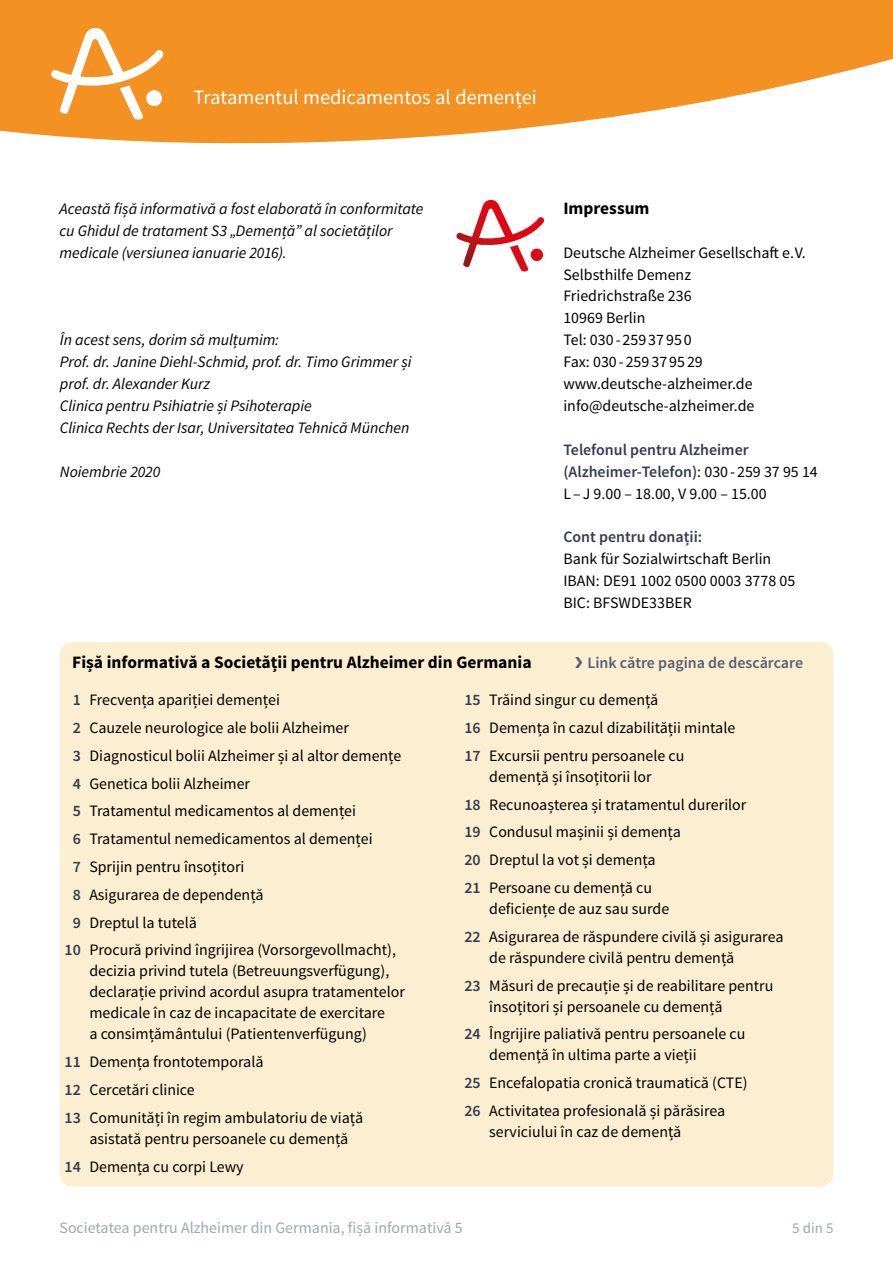
<style>
.page{position:relative;width:893px;height:1263px;background:#fff}
.page>*{position:absolute;margin:0;border:0;box-sizing:border-box;transform-origin:0 0}
.t1{font:20.4px "Source Sans Pro";color:#fff}
.Zwischenüberschrift{font:700 17.4px "Source Sans Pro";color:#000}
.daten_links{font:15.9px/21px "Source Sans Pro";color:#000}
.autor_ohne{font:italic 15.9px/21.9px "Source Sans Pro";letter-spacing:-.005em;color:#000}
.autor{font:italic 15.9px/21.9px "Source Sans Pro";letter-spacing:-.005em;color:#000}
.fließtext_ohne-Absta{font:600 15.9px/21.9px "Source Sans Pro";color:#353b50}
.t2{font:15.9px "Source Sans Pro";color:#9ca9b1}
.Zwischenüberschrift-2{font:600 15.9px "Source Sans Pro";color:#575d73}
.t3{font:15px "Source Sans Pro";color:#9ca9b1}
.s1{font-weight:400;color:#000}
.s2{font-weight:600;color:#353b50}
</style>
<div class="page">
<svg style="left:0;top:0;width:893px;height:143px;fill:#f39222"></svg>
<svg style="left:51px;top:28px;width:112px;height:92px"></svg>
<div style="left:60px;top:642px;width:773px;height:544px;background:#fcefd1;border-radius:13px"></div>
<svg style="left:456px;top:200px;width:88px;height:72px"></svg>
<p class="t1" style="left:193px;top:85px;width:345px">Tratamentul medicamentos al demenței</p>
<p class="autor" style="left:60px;top:198px;width:366px">Această fișă informativă a fost elaborată în conformitate cu Ghidul de tratament S3 „Demență” al societăților medicale (versiunea ianuarie 2016).</p>
<p class="autor_ohne" style="left:60px;top:329px;width:221px">În acest sens, dorim să mulțumim:</p>
<p class="autor_ohne" style="left:60px;top:351px;width:353px">Prof. dr. Janine Diehl-Schmid, prof. dr. Timo Grimmer și prof. dr. Alexander Kurz</p>
<p class="autor_ohne" style="left:60px;top:395px;width:253px">Clinica pentru Psihiatrie și Psihoterapie</p>
<p class="autor_ohne" style="left:60px;top:417px;width:351px">Clinica Rechts der Isar, Universitatea Tehnică München</p>
<p class="autor" style="left:60px;top:460px;width:102px">Noiembrie 2020</p>
<h2 class="Zwischenüberschrift" style="left:563px;top:197px;width:88px">Impressum</h2>
<p class="daten_links" style="left:563px;top:242px;width:244px">Deutsche Alzheimer Gesellschaft e.V.</p>
<p class="daten_links" style="left:563px;top:264px;width:193px;line-height:21.9px">Selbsthilfe Demenz<br>Friedrichstraße 236<br>10969 Berlin<br>Tel: 030 - 259 37 95 0<br>Fax: 030 - 259 37 95 29 www.deutsche-alzheimer.de info@deutsche-alzheimer.de</p>
<p class="fließtext_ohne-Absta" style="left:563px;top:439px;width:256px">Telefonul pentru Alzheimer (Alzheimer-Telefon)<span class="s1">: 030 - 259 37 95 14</span></p>
<p class="daten_links" style="left:563px;top:483px;width:205px">L – J 9.00 – 18.00, V 9.00 – 15.00</p>
<p class="fließtext_ohne-Absta" style="left:563px;top:526px;width:140px">Cont pentru donații:</p>
<p class="daten_links" style="left:563px;top:549px;width:209px">Bank fü r Sozialwirtschaft Berlin</p>
<p class="daten_links" style="left:563px;top:571px;width:233px">IBAN: DE91 1002 0500 0003 3778 05</p>
<p class="daten_links" style="left:563px;top:592px;width:130px">BIC: BFSWDE33BER</p>
<h2 class="Zwischenüberschrift" style="left:72px;top:651px;width:461px">Fișă informativă a Societății pentru Alzheimer din Germania</h2>
<h2 class="Zwischenüberschrift-2" style="left:575px;top:652px;width:230px">❯ Link către pagina de descărcare</h2>
<p class="daten_links" style="left:73px;top:690px;width:209px"><span class="s2">1</span> Frecvența apariției demenței</p>
<p class="daten_links" style="left:73px;top:717px;width:278px"><span class="s2">2</span> Cauzele neurologice ale bolii Alzheimer</p>
<p class="daten_links" style="left:73px;top:745px;width:330px"><span class="s2">3</span> Diagnosticul bolii Alzheimer și al altor demențe</p>
<p class="daten_links" style="left:73px;top:773px;width:179px"><span class="s2">4</span> Genetica bolii Alzheimer</p>
<p class="daten_links" style="left:73px;top:801px;width:285px"><span class="s2">5</span> Tratamentul medicamentos al demenței</p>
<p class="daten_links" style="left:73px;top:829px;width:301px"><span class="s2">6</span> Tratamentul nemedicamentos al demenței</p>
<p class="daten_links" style="left:73px;top:856px;width:173px"><span class="s2">7</span> Sprijin pentru însoțitori</p>
<p class="daten_links" style="left:73px;top:884px;width:192px"><span class="s2">8</span> Asigurarea de dependență</p>
<p class="daten_links" style="left:73px;top:912px;width:126px"><span class="s2">9</span> Dreptul la tutelă</p>
<p class="daten_links" style="left:89px;top:940px;width:317px;text-indent:-25px"><span class="s2">10</span> Procură privind îngrijirea (Vorsorgevollmacht), decizia privind tutela (Betreuungsverfügung), declarație privind acordul asupra tratamentelor medicale în caz de incapacitate de exercitare<br>a consimțământului (Patientenverfügung)</p>
<p class="daten_links" style="left:65px;top:1052px;width:201px"><span class="s2">11</span> Demența frontotemporală</p>
<p class="daten_links" style="left:65px;top:1079px;width:132px"><span class="s2">12</span> Cercetări clinice</p>
<p class="daten_links" style="left:89px;top:1107px;width:275px;text-indent:-25px"><span class="s2">13</span> Comunități în regim ambulatoriu de viață asistată pentru persoanele cu demență</p>
<p class="daten_links" style="left:65px;top:1156px;width:181px"><span class="s2">14</span> Demența cu corpi Lewy</p>
<p class="daten_links" style="left:464px;top:690px;width:195px"><span class="s2">15</span> Trăind singur cu demență</p>
<p class="daten_links" style="left:464px;top:717px;width:272px"><span class="s2">16</span> Demența în cazul dizabilității mintale</p>
<p class="daten_links" style="left:464px;top:745px;width:222px;text-align:center"><span class="s2">17</span> Excursii pentru persoanele cu demență și însoțitorii lor</p>
<p class="daten_links" style="left:464px;top:794px;width:283px"><span class="s2">18</span> Recunoașterea și tratamentul durerilor</p>
<p class="daten_links" style="left:464px;top:822px;width:218px"><span class="s2">19</span> Condusul mașinii și demența</p>
<p class="daten_links" style="left:464px;top:850px;width:193px"><span class="s2">20</span> Dreptul la vot și demența</p>
<p class="daten_links" style="left:489px;top:877px;width:182px;text-indent:-25px"><span class="s2">21</span> Persoane cu demență cu deficiențe de auz sau surde</p>
<p class="daten_links" style="left:489px;top:926px;width:296px;text-indent:-25px"><span class="s2">22</span> Asigurarea de răspundere civilă și asigurarea de răspundere civilă pentru demență</p>
<p class="daten_links" style="left:489px;top:975px;width:286px;text-indent:-25px"><span class="s2">23</span> Măsuri de precauție și de reabilitare pentru însoțitori și persoanele cu demență</p>
<p class="daten_links" style="left:489px;top:1024px;width:258px;text-indent:-25px"><span class="s2">24</span> Îngrijire paliativă pentru persoanele cu demență în ultima parte a vieții</p>
<p class="daten_links" style="left:464px;top:1073px;width:285px"><span class="s2">25</span> Encefalopatia cronică traumatică (CTE)</p>
<p class="daten_links" style="left:489px;top:1100px;width:238px;text-indent:-25px"><span class="s2">26</span> Activitatea profesională și părăsirea serviciului în caz de demență</p>
<p class="t2" style="left:60px;top:1218px;width:405px">Societatea pentru Alzheimer din Germania, fișă informativă 5</p>
<p class="t3" style="left:792px;top:1219px;width:43px">5 din 5</p>
</div>
